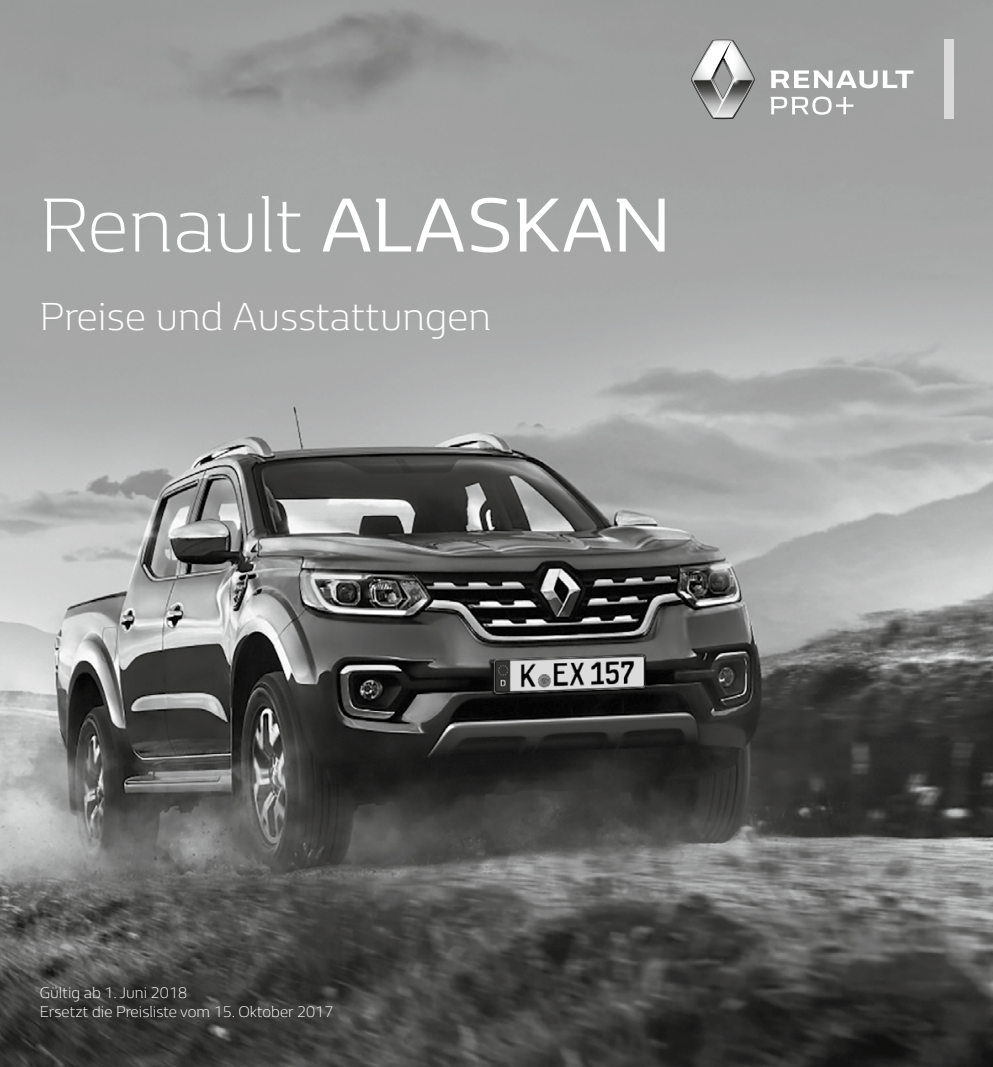
<style>
.page{position:relative;width:993px;height:1067px;background:#fff}
.page>*{position:absolute;margin:0;border:0;box-sizing:border-box;transform-origin:0 0}
.t1{font:300 78.75px "Renault Life";color:#fff}
.t2{font:300 40.25px "Renault Life";color:#fff}
.t3{font:300 15.75px/18.9px "Renault Life";color:#fff}
.s1{font-weight:400}
</style>
<div class="page">
<img style="left:0;top:0;width:992px;height:1067px">
<svg style="left:770px;top:70px;width:143px;height:18px"></svg>
<div style="left:943px;top:40px;width:9px;height:79px;background:#dadada"></div>
<svg style="left:691px;top:40px;width:63px;height:79px"></svg>
<svg style="left:770px;top:97px;width:83px;height:18px"></svg>
<h1 class="t1" style="left:40px;top:172px;width:632px">Renault <span class="s1">ALASKAN</span></h1>
<h2 class="t2" style="left:40px;top:290px;width:453px">Preise und Ausstattungen</h2>
<p class="t3" style="left:40px;top:983px;width:295px">Gültig ab 1. Juni 2018<br>Ersetzt die Preisliste vom 15. Oktober 2017</p>
</div>
